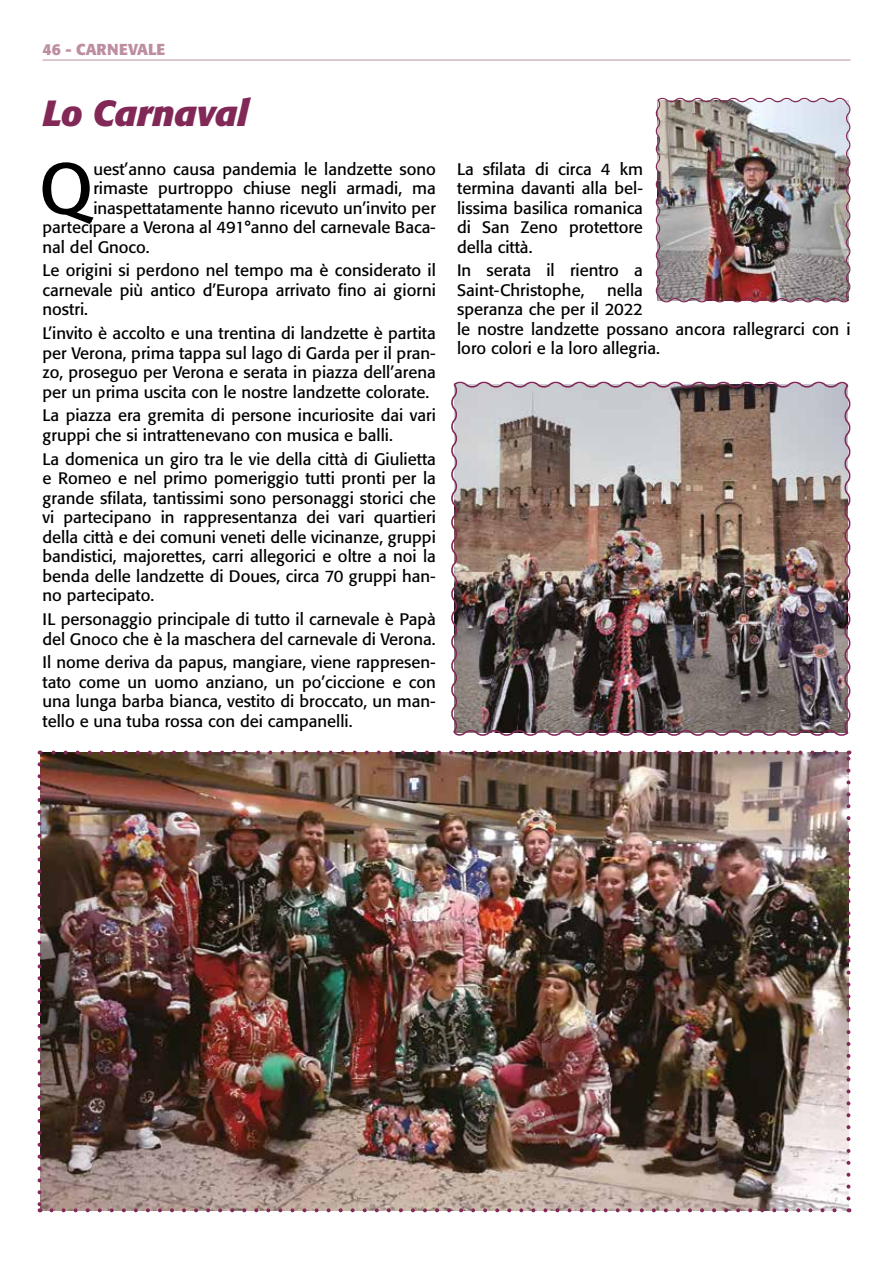
<style>
.page{position:relative;width:893px;height:1263px;background:#fff}
.page>*{position:absolute;margin:0;border:0;box-sizing:border-box;transform-origin:0 0}
.t1{font:71.25px "Formata";color:#000}
.t2{font:italic 700 36px "Formata";letter-spacing:-.01em;color:#822857}
.t3{font:16.5px/19.5px "Formata";color:#000;text-align:justify}
.t4{font:700 15.75px "Formata";color:#bd8ea1}
</style>
<div class="page">
<hr style="left:43px;top:60px;width:807px;height:1px;background:#bd8ea1">
<img style="left:41px;top:752px;width:807px;height:458px">
<svg style="left:51px;top:1208px;width:791px;height:4px"></svg>
<svg style="left:38px;top:764px;width:4px;height:448px"></svg>
<svg style="left:846px;top:750px;width:4px;height:448px"></svg>
<svg style="left:40px;top:750px;width:797px;height:4px"></svg>
<img style="left:451px;top:381px;width:400px;height:355px">
<img style="left:655px;top:97px;width:196px;height:206px">
<p class="t4" style="left:43px;top:40px;width:124px">46 - CARNEVALE</p>
<h2 class="t2" style="left:43px;top:91px;width:207px">Lo Carnaval</h2>
<h1 class="t1" style="left:39px;top:145px;width:56px">Q</h1>
<p class="t3" style="left:93px;top:159px;width:344px">uest’anno causa pandemia le landzette sono</p>
<p class="t3" style="left:93px;top:179px;width:344px">rimaste purtroppo chiuse negli armadi, ma</p>
<p class="t3" style="left:93px;top:198px;width:344px">inaspettatamente hanno ricevuto un’invito per</p>
<p class="t3" style="left:43px;top:218px;width:395px">partecipare a Verona al 491°anno del carnevale Baca-</p>
<p class="t3" style="left:43px;top:237px;width:109px">nal del Gnoco.</p>
<p class="t3" style="left:43px;top:261px;width:395px">Le origini si perdono nel tempo ma è considerato il carnevale più antico d’Europa arrivato fino ai giorni nostri.</p>
<p class="t3" style="left:43px;top:324px;width:395px">L’invito è accolto e una trentina di landzette è partita per Verona, prima tappa sul lago di Garda per il pran&shy;zo, proseguo per Verona e serata in piazza dell’arena per un prima uscita con le nostre landzette colorate.</p>
<p class="t3" style="left:43px;top:406px;width:395px">La piazza era gremita di persone incuriosite dai vari gruppi che si intrattenevano con musica e balli.</p>
<p class="t3" style="left:43px;top:449px;width:395px">La domenica un giro tra le vie della città di Giulietta e Romeo e nel primo pomeriggio tutti pronti per la grande sfilata, tantissimi sono personaggi storici che vi partecipano in rappresentanza dei vari quartieri della città e dei comuni veneti delle vicinanze, gruppi bandistici, majorettes, carri allegorici e oltre a noi la benda delle landzette di Doues, circa 70 gruppi han&shy;no partecipato.</p>
<p class="t3" style="left:43px;top:609px;width:395px">IL personaggio principale di tutto il carnevale è Papà del Gnoco che è la maschera del carnevale di Verona.</p>
<p class="t3" style="left:43px;top:653px;width:395px">Il nome deriva da papus, mangiare, viene rappresen&shy;tato come un uomo anziano, un po’ciccione e con una lunga barba bianca, vestito di broccato, un man&shy;tello e una tuba rossa con dei campanelli.</p>
<p class="t3" style="left:457px;top:159px;width:187px">La sfilata di circa 4 km termina davanti alla bel&shy;lissima basilica romanica di San Zeno protettore della città.</p>
<p class="t3" style="left:457px;top:261px;width:187px">In serata il rientro a<br>Saint-Christophe,</p>
<p class="t3" style="left:457px;top:280px;width:395px;text-align:left;text-indent:150px">nella<br>speranza che per il 2022<br>le nostre landzette possano ancora rallegrarci con i loro colori e la loro allegria.</p>
</div>
